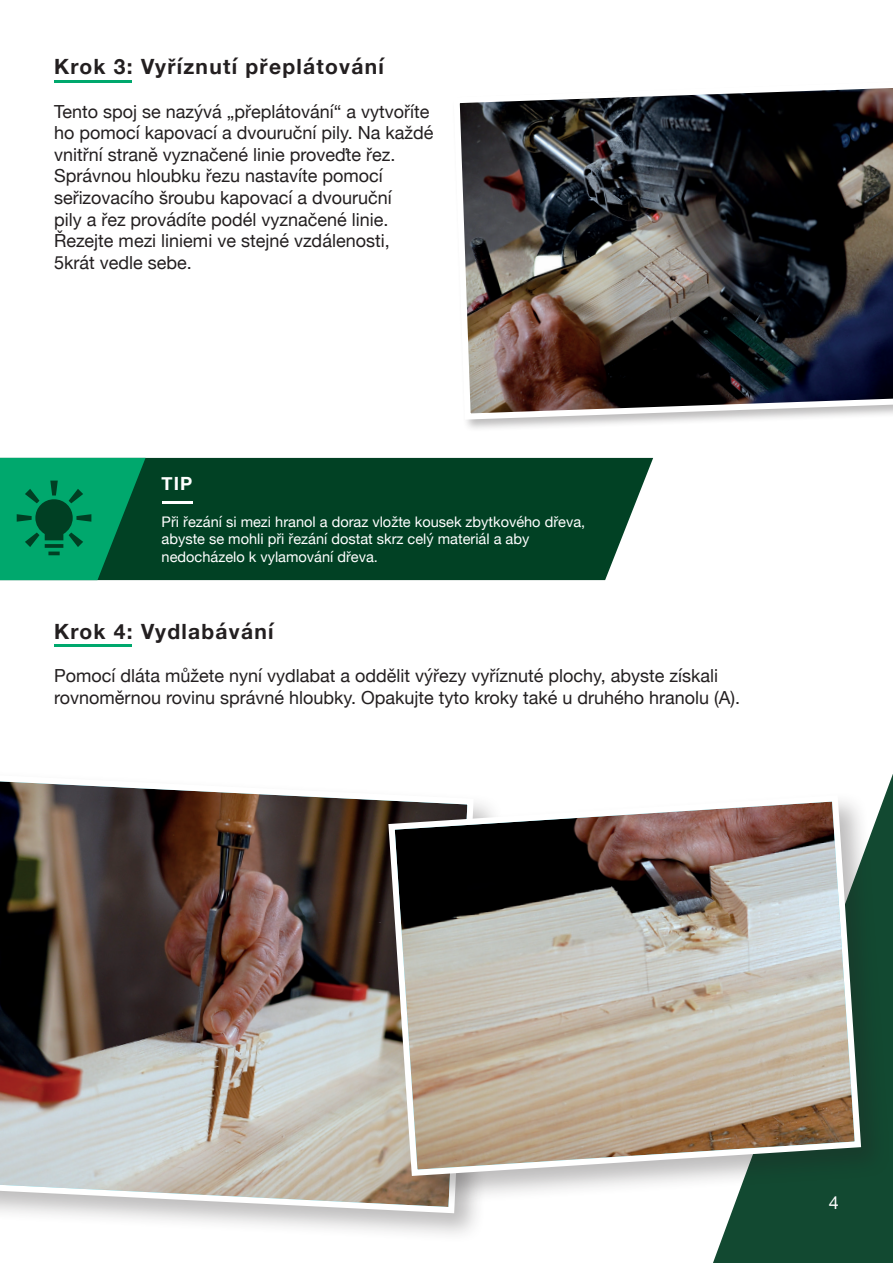
<style>
.page{position:relative;width:893px;height:1263px;background:#fff}
.page>*{position:absolute;margin:0;border:0;box-sizing:border-box;transform-origin:0 0}
.t1{font:700 21px "Helvetica Neue";letter-spacing:.06em;color:#231f20}
.t2{font:700 18.15px "Helvetica Neue";color:#fff}
.t3{font:18px/21.6px "Helvetica Neue";color:#231f20}
.t4{font:18px "Helvetica Neue";color:#fff}
.t5{font:14.55px/17.5px "Helvetica Neue";color:#fff}
</style>
<div class="page">
<svg style="left:713px;top:774px;width:180px;height:489px;fill:#124931"></svg>
<div style="left:452px;top:79px;width:441px;height:353px;background:#231f20;opacity:.3"></div>
<img style="left:452px;top:79px;width:441px;height:344px">
<div style="left:0;top:768px;width:504px;height:476px;background:#231f20;opacity:.3"></div>
<img style="left:0;top:769px;width:477px;height:447px">
<div style="left:384px;top:791px;width:508px;height:416px;background:#231f20;opacity:.3"></div>
<svg style="left:385px;top:792px;width:479px;height:387px"></svg>
<div style="left:146px;top:458px;width:507px;height:122px;background:#014124"></div>
<svg style="left:0;top:458px;width:146px;height:122px"></svg>
<hr style="left:162px;top:501px;width:30px;height:3px;background:#fff">
<hr style="left:54px;top:80px;width:78px;height:2px;background:#00a86d">
<hr style="left:54px;top:644px;width:78px;height:3px;background:#00a86d">
<p class="t1" style="left:54px;top:51px;width:331px">Krok 3: Vyříznutí přeplátování</p>
<p class="t3" style="left:54px;top:102px;width:381px">Tento spoj se nazývá „přeplátování“ a vytvoříte ho pomocí kapovací a dvouruční pily. Na každé vnitřní straně vyznačené linie proveďte řez.<br>Správnou hloubku řezu nastavíte pomocí seřizovacího šroubu kapovací a dvouruční<br>pily a řez provádíte podél vyznačené linie.<br>Řezejte mezi liniemi ve stejné vzdálenosti, 5krát vedle sebe.</p>
<p class="t2" style="left:162px;top:469px;width:32px">TIP</p>
<p class="t5" style="left:162px;top:513px;width:425px">Při řezání si mezi hranol a doraz vložte kousek zbytkového dřeva, abyste se mohli při řezání dostat skrz celý materiál a aby nedocházelo k vylamování dřeva.</p>
<p class="t1" style="left:54px;top:615px;width:221px">Krok 4: Vydlabávání</p>
<p class="t3" style="left:54px;top:666px;width:688px">Pomocí dláta můžete nyní vydlabat a oddělit výřezy vyříznuté plochy, abyste získali rovnoměrnou rovinu správné hloubky. Opakujte tyto kroky také u druhého hranolu (A).</p>
<p class="t4" style="left:829px;top:1189px;width:12px">4</p>
</div>
